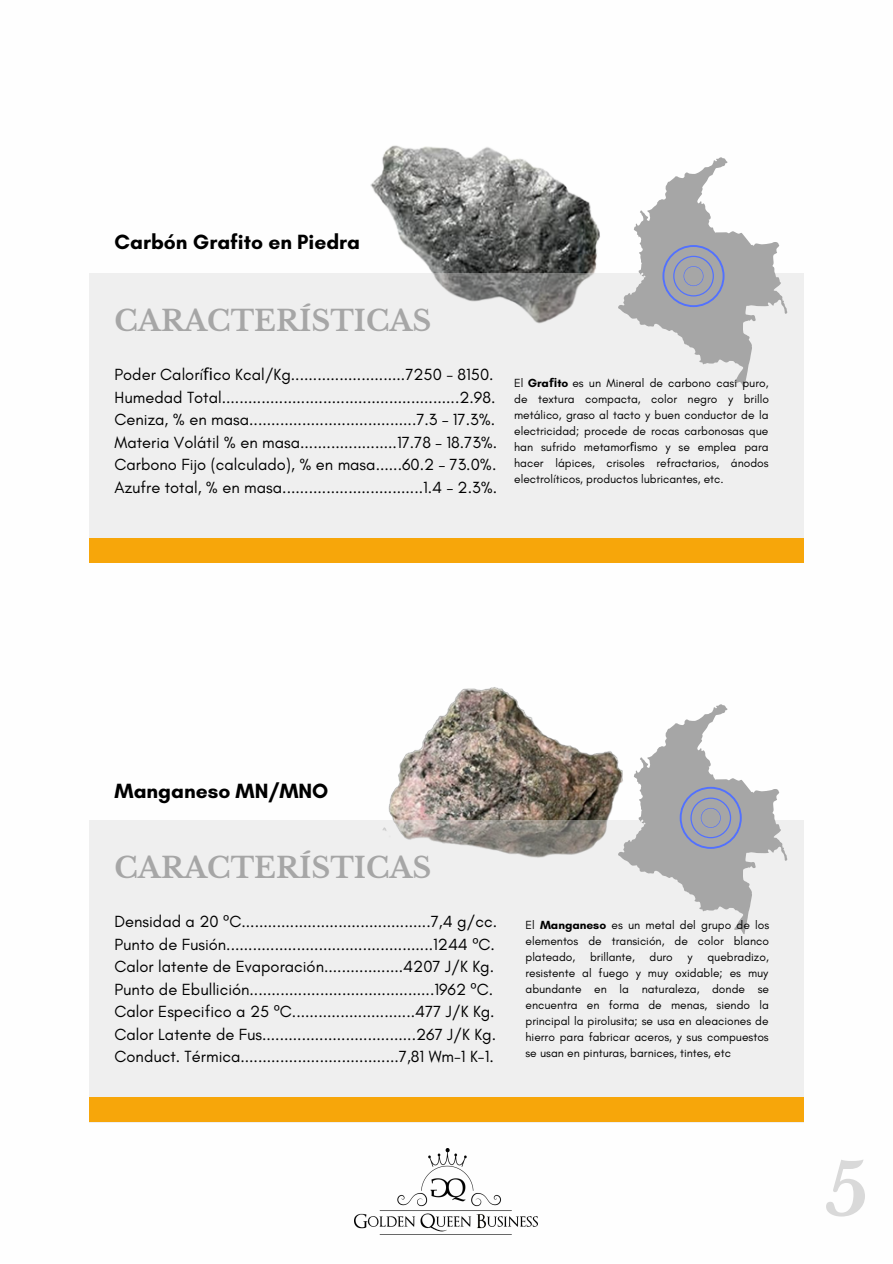
<style>
.page{position:relative;width:893px;height:1264px;background:#fff}
.page>*{position:absolute;margin:0;border:0;box-sizing:border-box;transform-origin:0 0}
.t1{font:700 72px "Libre Baskerville";color:#d9d9d9}
.t2{font:700 28.5px "Libre Baskerville";color:#a6a6a6}
.t3{font:700 21px "Glacial Indifference";color:#000}
.t4{font:16.5px "Glacial Indifference";color:#000}
.t5{font:12px/16px "Glacial Indifference";color:#000;text-align:justify}
.s1{font-family:"Noto Sans"}
.s2{font-weight:700}
.s3{font-family:"Noto Sans";font-weight:700}
</style>
<div class="page">
<img style="left:370px;top:145px;width:230px;height:128px">
<div style="left:89px;top:273px;width:714px;height:282px;background:#efefef"></div>
<svg style="left:618px;top:157px;width:169px;height:230px"></svg>
<div style="left:89px;top:538px;width:714px;height:24px;background:#f7a60a"></div>
<img style="left:388px;top:687px;width:229px;height:133px">
<div style="left:89px;top:820px;width:714px;height:302px;background:#efefef"></div>
<div style="left:89px;top:1097px;width:714px;height:24px;background:#f7a60a"></div>
<svg style="left:617px;top:704px;width:170px;height:230px"></svg>
<img style="left:354px;top:1148px;width:183px;height:84px">
<p class="t3" style="left:115px;top:229px;width:247px">Carbón Grafito en Piedra</p>
<p class="t2" style="left:114px;top:303px;width:318px">CARACTERÍSTICAS</p>
<p class="t4" style="left:114px;top:364px;width:380px">Poder Calorí<span class="s1">fi</span>co Kcal/Kg..........................7250 - 8150.</p>
<p class="t4" style="left:114px;top:387px;width:382px">Humedad Total......................................................2.98.</p>
<p class="t4" style="left:114px;top:409px;width:382px">Ceniza, % en masa......................................7.3 – 17.3%.</p>
<p class="t4" style="left:114px;top:432px;width:384px">Materia Volátil % en masa......................17.78 – 18.73%.</p>
<p class="t4" style="left:114px;top:454px;width:383px">Carbono Fijo (calculado), % en masa......60.2 – 73.0%.</p>
<p class="t4" style="left:114px;top:477px;width:384px">Azufre total, % en masa................................1.4 – 2.3%.</p>
<p class="t5" style="left:514px;top:374px;width:256px">El <span class="s2">Gra</span><span class="s3">fi</span><span class="s2">to</span> es un Mineral de carbono casi puro, de textura compacta, color negro y brillo metálico, graso al tacto y buen conductor de la electricidad; procede de rocas carbonosas que han sufrido metamor<span class="s1">fi</span>smo y se emplea para hacer lápices, crisoles refractarios, ánodos electrolíticos, productos lubricantes, etc.</p>
<p class="t3" style="left:115px;top:778px;width:215px">Manganeso MN/MNO</p>
<p class="t2" style="left:114px;top:849px;width:318px">CARACTERÍSTICAS</p>
<p class="t4" style="left:114px;top:911px;width:384px">Densidad a 20 <span class="s1">º</span>C...........................................7,4 g/cc.</p>
<p class="t4" style="left:114px;top:934px;width:382px">Punto de Fusión...............................................1244 <span class="s1">º</span>C.</p>
<p class="t4" style="left:114px;top:956px;width:381px">Calor latente de Evaporación..................4207 J/K Kg.</p>
<p class="t4" style="left:114px;top:979px;width:380px">Punto de Ebullición..........................................1962 <span class="s1">º</span>C.</p>
<p class="t4" style="left:114px;top:1001px;width:381px">Calor Especifico a 25 <span class="s1">º</span>C............................477 J/K Kg.</p>
<p class="t4" style="left:114px;top:1023px;width:383px">Calor Latente de Fus...................................267 J/K Kg.</p>
<p class="t4" style="left:114px;top:1046px;width:381px">Conduct. Térmica....................................7,81 Wm-1 K-1.</p>
<p class="t5" style="left:525px;top:916px;width:245px">El <span class="s2">Manganeso</span> es un metal del grupo de los elementos de transición, de color blanco plateado, brillante, duro y quebradizo, resistente al fuego y muy oxidable; es muy abundante en la naturaleza, donde se encuentra en forma de menas, siendo la principal la pirolusita; se usa en aleaciones de hierro para fabricar aceros, y sus compuestos se usan en pinturas, barnices, tintes, etc</p>
<p class="t1" style="left:825px;top:1145px;width:44px">5</p>
</div>
